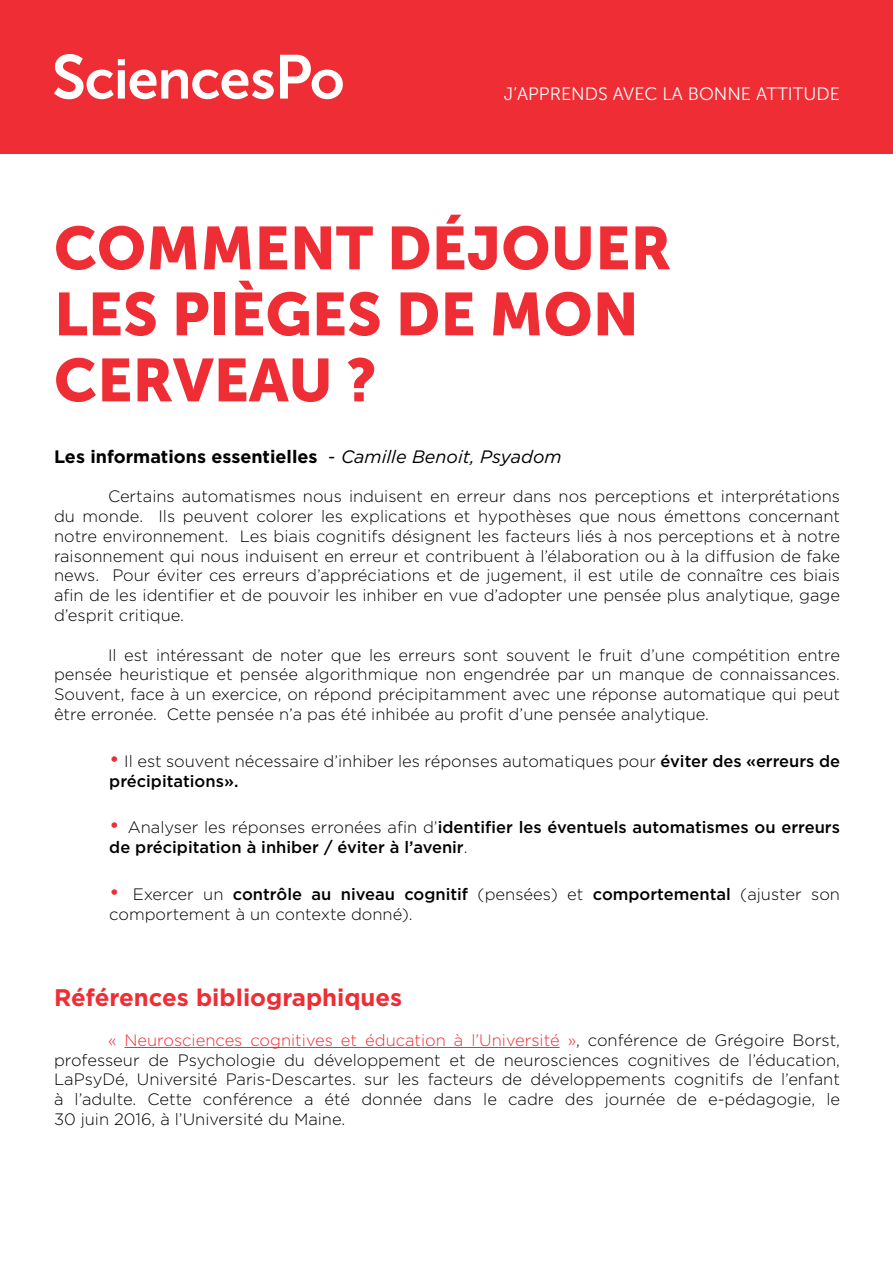
<style>
.page{position:relative;width:893px;height:1263px;background:#fff}
.page>*{position:absolute;margin:0;border:0;box-sizing:border-box;transform-origin:0 0}
.t1{font:60px/66px "Museo Sans 900";color:#ee2d34}
.t2{font:700 24px "Gotham";color:#ee2d34}
.t3{font:700 18px "Gotham";color:#000001}
.t4{font:18px "Museo Sans 300";color:#fff}
.t5{font:300 16.5px/19.8px "Gotham";color:#000001;text-align:justify}
.t6{font:500 16.5px/19.8px "Gotham";color:#000001}
.s1{font-weight:400}
.s2{font-weight:400;font-style:italic}
.s3{font-size:22.5px;color:#ee2d34}
.s4{font-weight:500}
.s5{font-weight:300;font-size:22.5px;color:#ee2d34}
.s6{font-weight:300}
.s7{color:#ee2d34}
</style>
<div class="page">
<div style="left:0;top:0;width:893px;height:153px;background:#ee2d34"></div>
<svg style="left:54px;top:54px;width:220px;height:45px"></svg>
<svg style="left:280px;top:55px;width:63px;height:44px"></svg>
<hr style="left:124px;top:1047px;width:436px;height:1px;background:#ee2d34">
<p class="t4" style="left:504px;top:84px;width:338px">J’APPRENDS AVEC LA BONNE ATTITUDE</p>
<p class="t1" style="left:54px;top:215px;width:619px">COMMENT DÉJOUER<br>LES PIÈGES DE MON<br>CERVEAU ?</p>
<p class="t3" style="left:54px;top:444px;width:509px">Les informations essentielles <span class="s1">-</span> <span class="s2">Camille Benoit, Psyadom</span></p>
<p class="t5" style="left:54px;top:486px;width:788px;text-indent:54px">Certains automatismes nous induisent en erreur dans nos perceptions et interprétations du monde. Ils peuvent colorer les explications et hypothèses que nous émettons concernant notre environnement. Les biais cognitifs désignent les facteurs liés à nos perceptions et à notre raisonnement qui nous induisent en erreur et contribuent à l’élaboration ou à la diffusion de fake news. Pour éviter ces erreurs d’appréciations et de jugement, il est utile de connaître ces biais afin de les identifier et de pouvoir les inhiber en vue d’adopter une pensée plus analytique, gage d’esprit critique.</p>
<p class="t5" style="left:54px;top:644px;width:787px;text-indent:54px">Il est intéressant de noter que les erreurs sont souvent le fruit d’une compétition entre pensée heuristique et pensée algorithmique non engendrée par un manque de connaissances.<br>Souvent, face à un exercice, on répond précipitamment avec une réponse automatique qui peut être erronée. Cette pensée n’a pas été inhibée au profit d’une pensée analytique.</p>
<p class="t5" style="left:109px;top:751px;width:732px"><span class="s3">•</span> Il est souvent nécessaire d’inhiber les réponses automatiques pour <span class="s4">éviter des «erreurs de précipitations».</span></p>
<p class="t6" style="left:109px;top:817px;width:732px"><span class="s5">•</span> <span class="s6">Analyser les réponses erronées afin d’</span>identifier les éventuels automatismes ou erreurs de précipitation à inhiber / éviter à l’avenir<span class="s6">.</span></p>
<p class="t5" style="left:109px;top:884px;width:732px"><span class="s3">•</span> Exercer un <span class="s4">contrôle au niveau cognitif</span> (pensées) et <span class="s4">comportemental</span> (ajuster son comportement à un contexte donné).</p>
<p class="t2" style="left:54px;top:982px;width:350px">Références bibliographiques</p>
<p class="t5" style="left:54px;top:1030px;width:788px;text-indent:54px"><span class="s7">« Neurosciences cognitives et éducation à l’Université »</span>, conférence de Grégoire Borst, professeur de Psychologie du développement et de neurosciences cognitives de l’éducation, LaPsyDé, Université Paris-Descartes. sur les facteurs de développements cognitifs de l’enfant à l’adulte. Cette conférence a été donnée dans le cadre des journée de e-pédagogie, le 30 juin 2016, à l’Université du Maine.</p>
</div>
